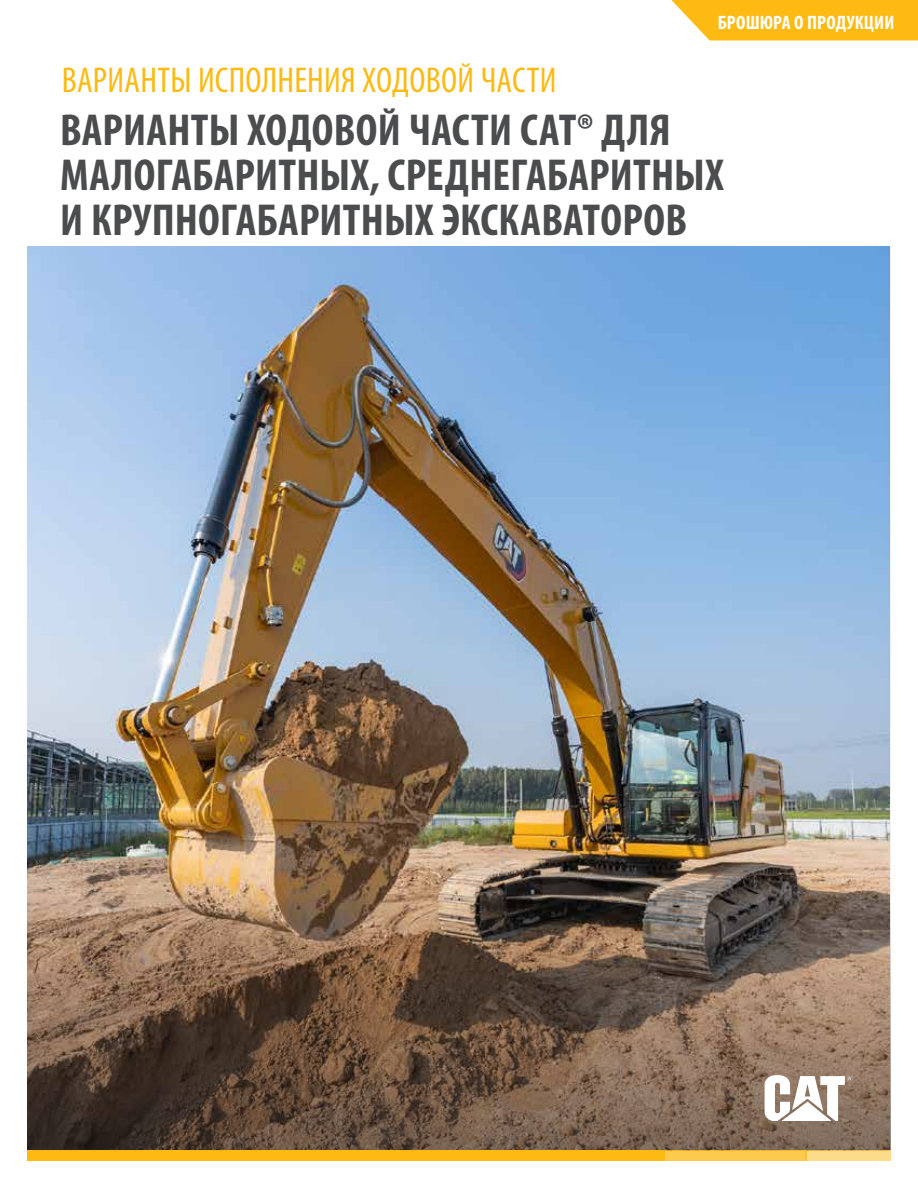
<style>
.page{position:relative;width:918px;height:1188px;background:#fff}
.page>*{position:absolute;margin:0;border:0;box-sizing:border-box;transform-origin:0 0}
.t1{font:700 condensed 45px/45px "Myriad Pro";letter-spacing:.005em;color:#4b4c4d}
.t2{font:condensed 36px "Myriad Pro";letter-spacing:.005em;color:#fcba13}
.t3{font:700 condensed 19.5px "Myriad Pro";letter-spacing:.01em;color:#fff}
</style>
<div class="page">
<svg style="left:671px;top:0;width:247px;height:40px;background:#fcbf25"></svg>
<img style="left:27px;top:246px;width:862px;height:624px">
<svg style="left:27px;top:870px;width:864px;height:280px;background:#765f4c"></svg>
<div style="left:27px;top:1150px;width:638px;height:11px;background:#fcba13"></div>
<div style="left:806px;top:1150px;width:85px;height:11px;background:#fddc89"></div>
<div style="left:665px;top:1150px;width:142px;height:11px;background:#fccb4e"></div>
<svg style="left:765px;top:1075px;width:87px;height:46px"></svg>
<p class="t2" style="left:62px;top:59px;width:496px">ВАРИАНТЫ ИСПОЛНЕНИЯ ХОДОВОЙ ЧАСТИ</p>
<p class="t3" style="left:718px;top:10px;width:178px">БРОШЮРА О ПРОДУКЦИИ</p>
<p class="t1" style="left:60px;top:107px;width:665px">ВАРИАНТЫ ХОДОВОЙ ЧАСТИ CAT® ДЛЯ<br>МАЛОГАБАРИТНЫХ, СРЕДНЕГАБАРИТНЫХ<br>И КРУПНОГАБАРИТНЫХ ЭКСКАВАТОРОВ</p>
</div>
